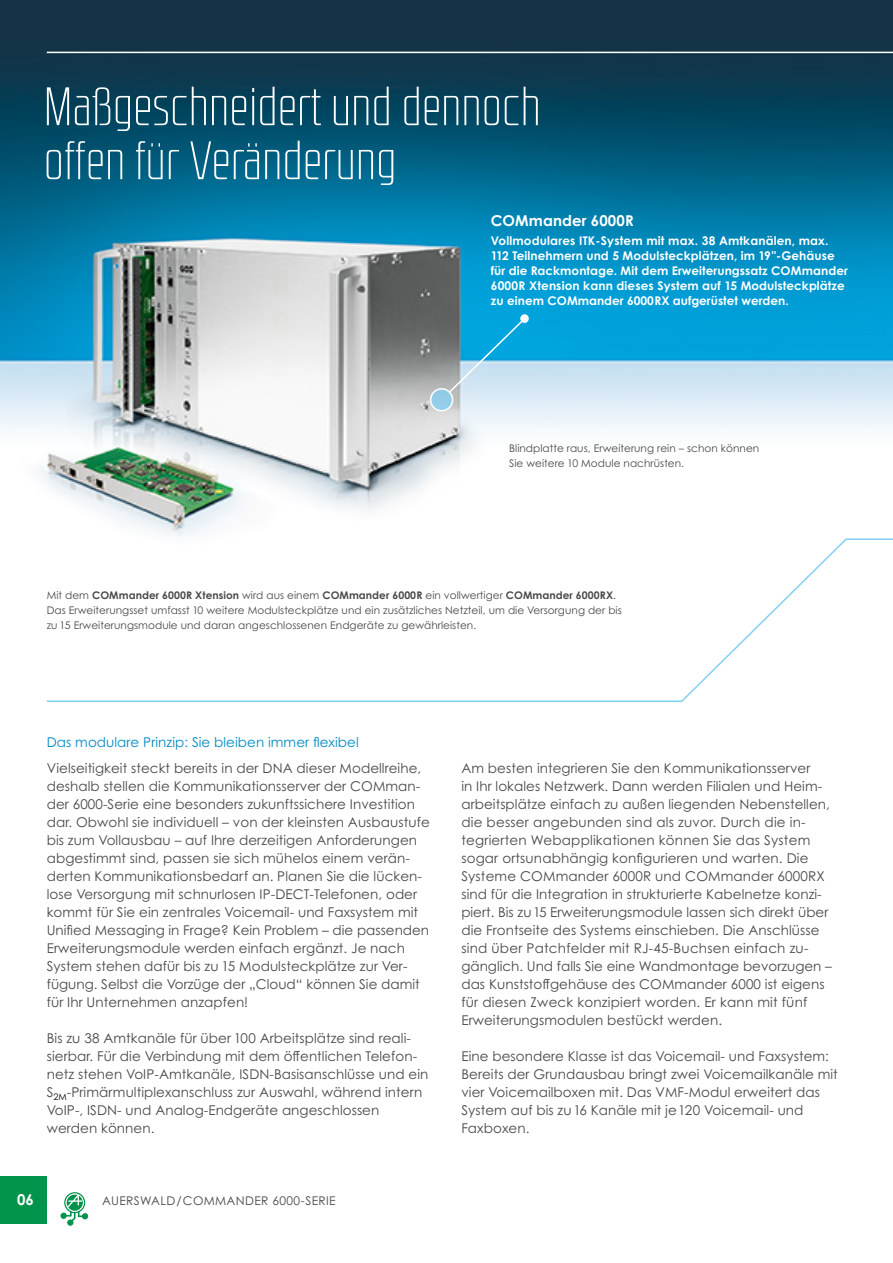
<style>
.page{position:relative;width:893px;height:1263px;background:#fff}
.page>*{position:absolute;margin:0;border:0;box-sizing:border-box;transform-origin:0 0}
.t1{font:300 54px/54px "RB No 2.1 b";letter-spacing:.01em;color:#fff}
.t2{font:700 15px "Century Gothic Pro";letter-spacing:.005em;color:#fff}
.t3{font:13.5px/18px "Century Gothic Pro";letter-spacing:.005em;color:#494948}
.t4{font:13.5px "Century Gothic Pro";letter-spacing:.005em;color:#008ac4}
.t5{font:700 12px/15px "Century Gothic Pro";letter-spacing:.005em;color:#fff}
.t6{font:12px "Century Gothic Pro";letter-spacing:.03em;color:#494948}
.t7{font:10.5px/15px "Century Gothic Pro";letter-spacing:.005em;color:#494948}
.s1{font-weight:700}
</style>
<div class="page">
<img style="left:0;top:0;width:893px;height:1226px">
<div style="left:430px;top:389px;width:23px;height:22px;background:#92cce8;border-radius:50%"></div>
<div style="left:430px;top:388px;width:23px;height:23px;border:2px solid #fff;border-radius:50%"></div>
<svg style="left:447px;top:317px;width:79px;height:77px;background:#65b7d7"></svg>
<div style="left:520px;top:314px;width:9px;height:9px;background:#fff;border-radius:50%"></div>
<svg style="left:45px;top:538px;width:848px;height:165px"></svg>
<hr style="left:47px;top:52px;width:846px;height:1px;background:#fff">
<div style="left:0;top:1176px;width:47px;height:47px;background:#00944b"></div>
<svg style="left:64px;top:1192px;width:21px;height:21px"></svg>
<svg style="left:60px;top:1212px;width:7px;height:7px"></svg>
<div style="left:67px;top:1219px;width:6px;height:7px;background:#00944b;border-radius:50%"></div>
<svg style="left:63px;top:1194px;width:25px;height:29px"></svg>
<div style="left:66px;top:1193px;width:18px;height:19px;border:1px solid #fff;border-radius:50%"></div>
<h1 class="t1" style="left:44px;top:79px;width:498px">Maßgeschneidert und dennoch offen für Veränderung</h1>
<p class="t2" style="left:491px;top:211px;width:144px">COMmander 6000R</p>
<p class="t5" style="left:491px;top:233px;width:359px">Vollmodulares ITK-System mit max. 38 Amtkanälen, max.<br>112 Teilnehmern und 5 Modulsteckplätzen, im 19"-Gehäuse für die Rackmontage. Mit dem Erweiterungssatz COMmander 6000R Xtension kann dieses System auf 15 Modulsteckplätze zu einem COMmander 6000RX aufgerüstet werden.</p>
<p class="t7" style="left:509px;top:441px;width:252px">Blindplatte raus, Erweiterung rein – schon können<br>Sie weitere 10 Module nachrüsten.</p>
<p class="t7" style="left:47px;top:588px;width:576px">Mit dem <span class="s1">COMmander 6000R Xtension</span> wird aus einem <span class="s1">COMmander 6000R</span> ein vollwertiger <span class="s1">COMmander 6000RX</span>.<br>Das Erweiterungsset umfasst 10 weitere Modulsteckplätze und ein zusätzliches Netzteil, um die Versorgung der bis zu 15 Erweiterungsmodule und daran angeschlossenen Endgeräte zu gewährleisten.</p>
<p class="t4" style="left:47px;top:734px;width:313px">Das modulare Prinzip: Sie bleiben immer flexibel</p>
<p class="t3" style="left:47px;top:759px;width:384px">Vielseitigkeit steckt bereits in der DNA dieser Modellreihe, deshalb stellen die Kommunikationsserver der COMman&shy;der 6000-Serie eine besonders zukunftssichere Investition dar. Obwohl sie individuell – von der kleinsten Ausbaustufe bis zum Vollausbau – auf Ihre derzeitigen Anforderungen abgestimmt sind, passen sie sich mühelos einem verän&shy;derten Kommunikationsbedarf an. Planen Sie die lücken&shy;lose Versorgung mit schnurlosen IP-DECT-Telefonen, oder kommt für Sie ein zentrales Voicemail- und Faxsystem mit Unified Messaging in Frage? Kein Problem – die passenden Erweiterungsmodule werden einfach ergänzt. Je nach System stehen dafür bis zu 15 Modulsteckplätze zur Ver&shy;fügung. Selbst die Vorzüge der „Cloud“ können Sie damit für Ihr Unternehmen anzapfen!</p>
<p class="t3" style="left:47px;top:1029px;width:383px">Bis zu 38 Amtkanäle für über 100 Arbeitsplätze sind reali&shy;sierbar. Für die Verbindung mit dem öffentlichen Telefon&shy;netz stehen VoIP-Amtkanäle, ISDN-Basisanschlüsse und ein S<sub>2M</sub>-Primärmultiplexanschluss zur Auswahl, während intern VoIP-, ISDN- und Analog-Endgeräte angeschlossen werden können.</p>
<p class="t2" style="left:17px;top:1190px;width:18px">06</p>
<p class="t6" style="left:102px;top:1194px;width:235px">AUERSWALD/COMMANDER 6000-SERIE</p>
<p class="t3" style="left:461px;top:759px;width:372px">Am besten integrieren Sie den Kommunikationsserver<br>in Ihr lokales Netzwerk. Dann werden Filialen und Heim&shy;arbeitsplätze einfach zu außen liegenden Nebenstellen, die besser angebunden sind als zuvor. Durch die in&shy;tegrierten Webapplikationen können Sie das System sogar ortsunabhängig konfigurieren und warten. Die Systeme COMmander 6000R und COMmander 6000RX sind für die Integration in strukturierte Kabelnetze konzi&shy;piert. Bis zu 15 Erweiterungsmodule lassen sich direkt über die Frontseite des Systems einschieben. Die Anschlüsse sind über Patchfelder mit RJ-45-Buchsen einfach zu&shy;gänglich. Und falls Sie eine Wandmontage bevorzugen – das Kunststoffgehäuse des COMmander 6000 ist eigens für diesen Zweck konzipiert worden. Er kann mit fünf Erweiterungsmodulen bestückt werden.</p>
<p class="t3" style="left:461px;top:1047px;width:378px">Eine besondere Klasse ist das Voicemail- und Faxsystem:<br>Bereits der Grundausbau bringt zwei Voicemailkanäle mit vier Voicemailboxen mit. Das VMF-Modul erweitert das System auf bis zu 16 Kanäle mit je 120 Voicemail- und Faxboxen.</p>
</div>
